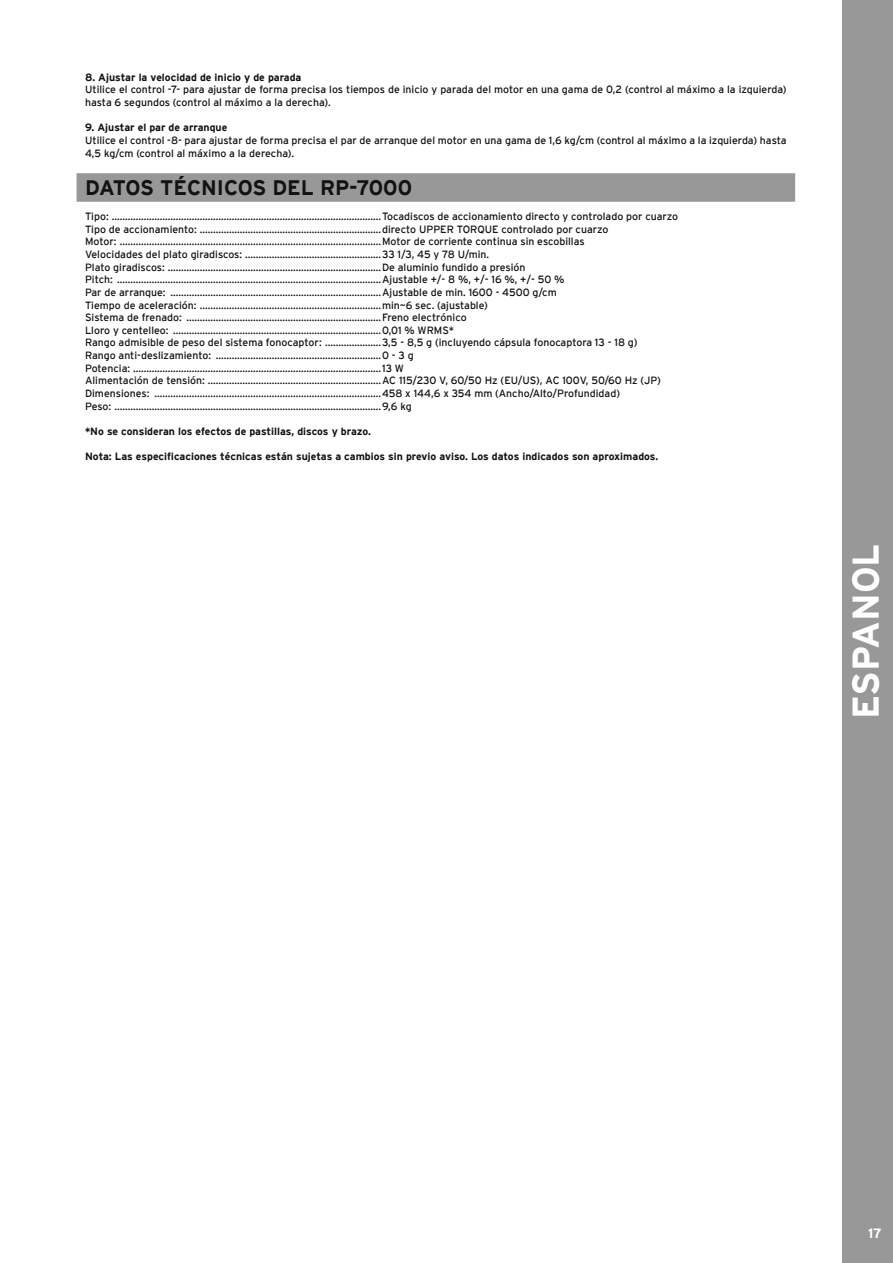
<style>
.page{position:relative;width:893px;height:1263px;background:#fff}
.page>*{position:absolute;margin:0;border:0;box-sizing:border-box;transform-origin:0 0}
.t1{font:700 37.2px "Interstate";color:#fff}
.t2{font:700 21px "Interstate";color:#111212}
.t3{font:700 13.5px "Interstate";color:#fff}
.t4{font:10.5px/12.6px "Interstate";color:#111212}
.t5{font:700 10.5px "Interstate";color:#111212}
</style>
<div class="page">
<div style="left:842px;top:0;width:51px;height:1263px;background:#989898"></div>
<div style="left:77px;top:173px;width:718px;height:29px;background:#989898"></div>
<p class="t5" style="left:85px;top:71px;width:218px">8. Ajustar la velocidad de inicio y de parada</p>
<p class="t4" style="left:85px;top:83px;width:703px">Utilice el control -7- para ajustar de forma precisa los tiempos de inicio y parada del motor en una gama de 0,2 (control al máximo a la izquierda) hasta 6 segundos (control al máximo a la derecha).</p>
<p class="t5" style="left:85px;top:122px;width:144px">9. Ajustar el par de arranque</p>
<p class="t4" style="left:85px;top:134px;width:703px">Utilice el control -8- para ajustar de forma precisa el par de arranque del motor en una gama de 1,6 kg/cm (control al máximo a la izquierda) hasta<br>4,5 kg/cm (control al máximo a la derecha).</p>
<h2 class="t2" style="left:85px;top:175px;width:14px">Dat</h2>
<h2 class="t2" style="left:126px;top:175px;width:75px">os técnic</h2>
<h2 class="t2" style="left:238px;top:175px;width:176px">os del RP-7000</h2>
<p class="t4" style="left:85px;top:210px;width:595px">Tipo: .....................................................................................................Tocadiscos de accionamiento directo y controlado por cuarzo Tipo de accionamiento: ....................................................................directo UPPER TORQUE controlado por cuarzo<br>Motor: ..................................................................................................Motor de corriente continua sin escobillas<br>Velocidades del plato giradiscos: ...................................................33 1/3, 45 y 78 U/min.<br>Plato giradiscos: ................................................................................De aluminio fundido a presión<br>Pitch: ...................................................................................................Ajustable +/- 8 %, +/- 16 %, +/- 50 %<br>Par de arranque: ...............................................................................Ajustable de min. 1600 - 4500 g/cm<br>Tiempo de aceleración: ....................................................................min~6 sec. (ajustable)<br>Sistema de frenado: .........................................................................Freno electrónico<br>Lloro y centelleo: ..............................................................................0,01 % WRMS*<br>Rango admisible de peso del sistema fonocaptor: .....................3,5 - 8,5 g (incluyendo cápsula fonocaptora 13 - 18 g)<br>Rango anti-deslizamiento: ..............................................................0 - 3 g<br>Potencia: .............................................................................................13 W<br>Alimentación de tensión: .................................................................AC 115/230 V, 60/50 Hz (EU/US), AC 100V, 50/60 Hz (JP)<br>Dimensiones: .....................................................................................458 x 144,6 x 354 mm (Ancho/Alto/Profundidad)<br>Peso: ....................................................................................................9,6 kg</p>
<p class="t5" style="left:85px;top:426px;width:287px">*No se consideran los efectos de pastillas, discos y brazo.</p>
<p class="t5" style="left:85px;top:451px;width:575px">Nota: Las especificaciones técnicas están sujetas a cambios sin previo aviso. Los datos indicados son aproximados.</p>
<h1 class="t1" style="left:845px;top:719px;width:177px;rotate:-90deg">ESPANOL</h1>
<p class="t3" style="left:868px;top:1225px;width:15px">17</p>
</div>
